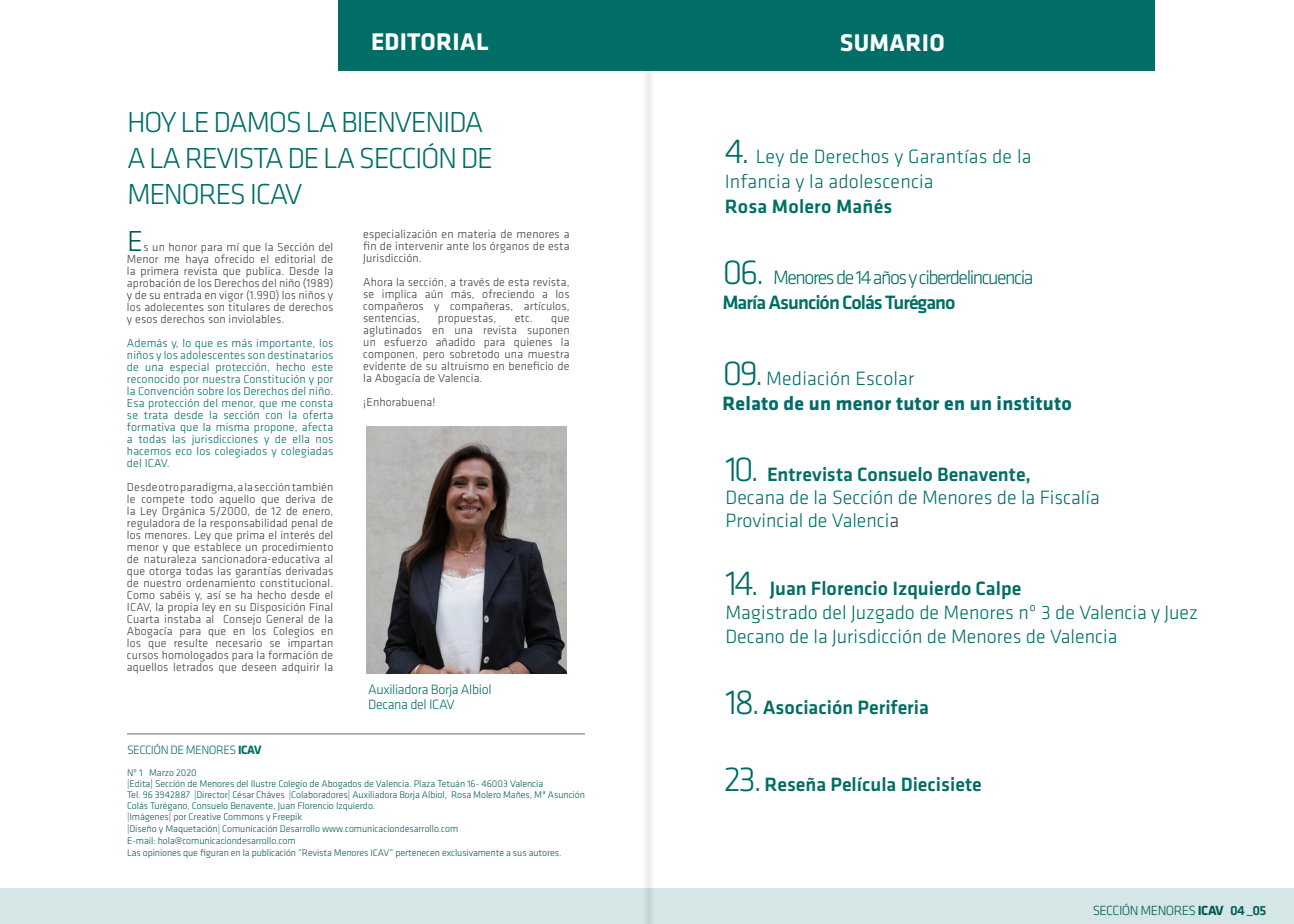
<style>
.page{position:relative;width:1294px;height:924px;background:#fff}
.page>*{position:absolute;margin:0;border:0;box-sizing:border-box;transform-origin:0 0}
.t1{font:300 30px/36px "Klavika";letter-spacing:-.05em;color:#006d67}
.t2{font:300 30px "Klavika";color:#005952}
.t3{font:700 25px "Klavika";letter-spacing:.01em;color:#fff}
.t4{font:300 20px/23px "Klavika";color:#006d67}
.t5{font:500 20px "Klavika";color:#006d67}
.t6{font:300 20px/25px "Klavika";letter-spacing:-.075em;color:#006d67}
.t7{font:700 20px/25px "Klavika";letter-spacing:.01em;color:#006d67}
.t8{font:300 14px/15px "Klavika";letter-spacing:-.025em;color:#006d67}
.t9{font:300 13.8px "Klavika";letter-spacing:-.04em;color:#005952}
.t10{font:300 12.5px "Klavika";letter-spacing:-.04em;color:#006d67}
.t11{font:300 12px/12px "Klavika";letter-spacing:.01em;color:#3c3c3b;text-align:justify}
.t12{font:300 12px/12px "Klavika";letter-spacing:.01em;color:#006d67;text-align:justify}
.t13{font:300 10px/11px "Klavika";letter-spacing:-.005em;color:#005952}
.s1{font-weight:700}
.s2{font-size:36px}
.s3{font-weight:500}
.s4{font-weight:300;font-size:36px}
.s5{font-weight:300}
.s6{color:#3c3c3b}
</style>
<div class="page">
<div style="left:642px;top:0;width:12px;height:924px;background:#f3f4f4"></div>
<div style="left:338px;top:0;width:817px;height:71px;background:#006d67"></div>
<hr style="left:127px;top:733px;width:458px;height:1px;background:#454444">
<img style="left:366px;top:426px;width:201px;height:247px">
<div style="left:0;top:888px;width:1294px;height:36px;background:#d4e6e5"></div>
<h2 class="t3" style="left:371px;top:28px;width:119px">EDITORIAL</h2>
<h2 class="t3" style="left:840px;top:29px;width:106px">SUMARIO</h2>
<h1 class="t1" style="left:127px;top:105px;width:368px">HOY LE DAMOS LA BIENVENIDA<br>A LA REVISTA DE LA SECCIÓN DE<br>MENORES ICAV</h1>
<h1 class="t2" style="left:127px;top:225px;width:18px">E</h1>
<p class="t11" style="left:127px;top:242px;width:208px;text-indent:16px">s un honor para mí que la Sección del Menor me haya ofrecido el editorial de la primera revista que publica. Desde la aprobación de los Derechos del niño (1989) y de su entrada en vigor (1.990) los niños y los adolecentes son titulares de derechos y esos derechos son inviolables.</p>
<p class="t12" style="left:127px;top:338px;width:208px">Además y, lo que es más importante, los niños y los adolescentes son destinatarios de una especial protección, hecho este reconocido por nuestra Constitución y por la Convención sobre los Derechos del niño.<br>Esa protección del menor, que me consta se trata desde la sección con la oferta formativa que la misma propone, afecta a todas las jurisdicciones y de ella nos hacemos eco los colegiados y colegiadas del ICAV.</p>
<p class="t11" style="left:127px;top:482px;width:208px">Desde otro paradigma, a la sección también le compete todo aquello que deriva de la Ley Orgánica 5/2000, de 12 de enero, reguladora de la responsabilidad penal de los menores. Ley que prima el interés del menor y que establece un procedimiento de naturaleza sancionadora-educativa al que otorga todas las garantías derivadas de nuestro ordenamiento constitucional.<br>Como sabéis y, así se ha hecho desde el ICAV, la propia ley en su Disposición Final Cuarta instaba al Consejo General de la Abogacía para que en los Colegios en los que resulte necesario se impartan cursos homologados para la formación de aquellos letrados que deseen adquirir la</p>
<p class="t11" style="left:363px;top:228px;width:208px">especialización en materia de menores a fin de intervenir ante los órganos de esta Jurisdicción.</p>
<p class="t11" style="left:363px;top:276px;width:208px">Ahora la sección, a través de esta revista, se implica aún más, ofreciendo a los compañeros y compañeras, artículos, sentencias,</p>
<p class="t11" style="left:438px;top:312px;width:60px">propuestas,</p>
<p class="t11" style="left:515px;top:312px;width:20px">etc.</p>
<p class="t11" style="left:363px;top:312px;width:208px;text-indent:188px">que aglutinados en una revista suponen un esfuerzo añadido para quienes la componen, pero sobretodo una muestra evidente de su altruismo en beneficio de la Abogacía de Valencia.</p>
<p class="t11" style="left:363px;top:396px;width:74px">¡Enhorabuena!</p>
<p class="t8" style="left:368px;top:682px;width:125px">Auxiliadora Borja Albiol<br>Decana del ICAV</p>
<p class="t10" style="left:127px;top:743px;width:136px">SECCIÓN DE MENORES <span class="s1">ICAV</span></p>
<p class="t13" style="left:127px;top:768px;width:460px">Nº 1 Marzo 2020<br>|Edita| Sección de Menores del Ilustre Colegio de Abogados de Valencia. Plaza Tetuán 16- 46003 Valencia<br>Tel. 96 3942887 |Director| César Cháves |Colaboradores| Auxiliadora Borja Albiol, Rosa Molero Mañes, Mª Asunción Colás Turégano, Consuelo Benavente, Juan Florencio Izquierdo.<br>|Imágenes| por Creative Commons y Freepik</p>
<p class="t13" style="left:127px;top:823px;width:436px;line-height:12px">|Diseño y Maquetación| Comunicación Desarrollo www.comunicaciondesarrollo.com<br>E-mail: hola@comunicaciondesarrollo.com<br>Las opiniones que figuran en la publicación “Revista Menores ICAV” pertenecen exclusivamente a sus autores.</p>
<h3 class="t4" style="left:725px;top:144px;width:308px;line-height:25px"><span class="s2">4.</span> Ley de Derechos y Garantías de la<br>Infancia y la adolescencia</h3>
<h3 class="t5" style="left:725px;top:196px;width:169px">Rosa Molero Mañés</h3>
<h3 class="t6" style="left:722px;top:265px;width:313px"><span class="s2">06.</span> Menores de 14 años y ciberdelincuencia<br><span class="s3">María Asunción Colás Turégano</span></h3>
<h3 class="t7" style="left:722px;top:366px;width:351px"><span class="s4">09.</span> <span class="s5">Mediación Escolar<br></span>Relato de un menor tutor en un instituto</h3>
<h3 class="t4" style="left:726px;top:463px;width:376px"><span class="s2">10.</span> <span class="s3">Entrevista Consuelo Benavente,<br></span>Decana de la Sección de Menores de la Fiscalía<br>Provincial de Valenci<span class="s6">a</span></h3>
<h3 class="t4" style="left:725px;top:577px;width:474px;line-height:24px"><span class="s2">14.</span> <span class="s3">Juan Florencio Izquierdo Calpe<br></span>Magistrado del Juzgado de Menores nº 3 de Valencia y Juez<br>Decano de la Jurisdicción de Menores de Valencia</h3>
<h3 class="t5" style="left:725px;top:697px;width:205px"><span class="s4">18.</span>Asociación Periferia</h3>
<h3 class="t5" style="left:724px;top:774px;width:259px"><span class="s4">23.</span> Reseña Película Diecisiete</h3>
<p class="t9" style="left:1093px;top:903px;width:175px">SECCIÓN MENORES <span class="s1">ICAV</span> <span class="s3">04 _05</span></p>
</div>
